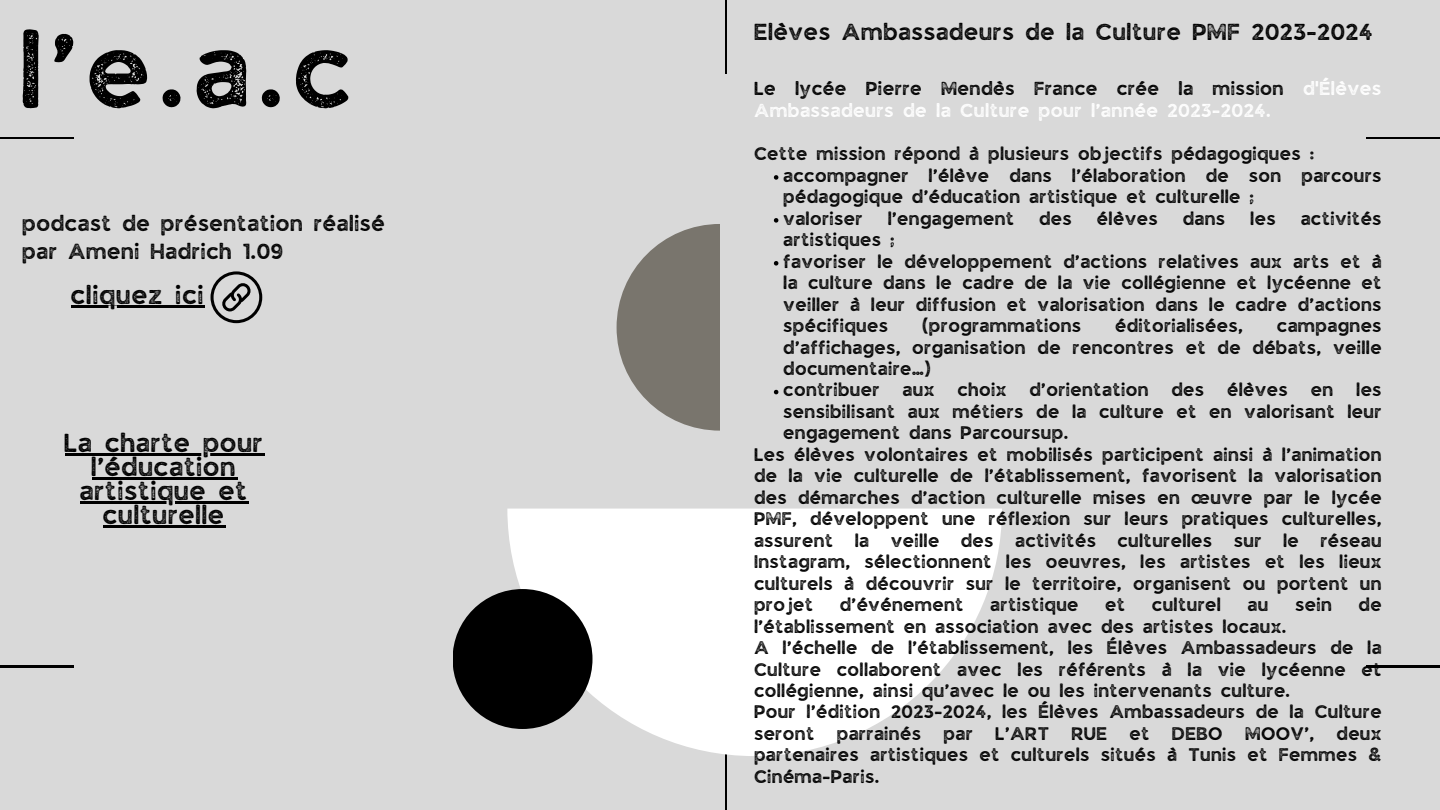
<style>
.page{position:relative;width:1440px;height:810px;background:#d9d9d9}
.page>*{position:absolute;margin:0;border:0;box-sizing:border-box;transform-origin:0 0}
.t1{font:99.4px "JA Jaya Giri Sans Rough";color:#000}
.t2{font:24.6px/24.1px "JA Jaya Giri Sans Rough";color:#000;text-align:center}
.t3{font:24.4px "JA Jaya Giri Sans Rough";letter-spacing:.005em;color:#000}
.t4{font:21.9px "JA Jaya Giri Sans Rough";color:#000}
.t5{font:20.6px/28.5px "JA Jaya Giri Sans Rough";color:#000}
.t6{font:17.8px/22.2px "JA Jaya Giri Sans Rough";color:#fff}
.t7{font:17.2px/21.5px "JA Jaya Giri Sans Rough";color:#000;text-align:justify}
.s1{color:#000}
</style>
<div class="page">
<hr style="left:0;top:137px;width:74px;height:2px;background:#000">
<hr style="left:725px;top:0;width:1px;height:74px;background:#000">
<hr style="left:725px;top:736px;width:1px;height:74px;background:#000">
<hr style="left:0;top:666px;width:74px;height:1px;background:#000">
<hr style="left:1366px;top:137px;width:74px;height:2px;background:#000">
<hr style="left:1366px;top:666px;width:74px;height:1px;background:#000">
<svg style="left:617px;top:224px;width:103px;height:207px"></svg>
<svg style="left:507px;top:509px;width:495px;height:247px;fill:#fff"></svg>
<svg style="left:211px;top:271px;width:51px;height:52px"></svg>
<hr style="left:72px;top:306px;width:133px;height:2px;background:#000">
<svg style="left:774px;top:175px;width:4px;height:5px"></svg>
<svg style="left:774px;top:218px;width:4px;height:5px"></svg>
<svg style="left:774px;top:261px;width:4px;height:5px"></svg>
<svg style="left:774px;top:390px;width:4px;height:4px"></svg>
<div style="left:453px;top:589px;width:140px;height:140px;background:#000;border-radius:50%"></div>
<hr style="left:65px;top:453px;width:199px;height:3px;background:#000">
<hr style="left:92px;top:477px;width:145px;height:3px;background:#000">
<hr style="left:80px;top:501px;width:169px;height:3px;background:#000">
<hr style="left:103px;top:526px;width:123px;height:2px;background:#000">
<p class="t1" style="left:23px;top:30px;width:337px">l’e.a.c</p>
<p class="t5" style="left:23px;top:211px;width:365px">podcast de présentation réalisé par Ameni Hadrich 1.09</p>
<p class="t3" style="left:72px;top:285px;width:135px">cliquez ici</p>
<p class="t2" style="left:65px;top:433px;width:201px">La charte pour l’éducation artistique et culturelle</p>
<p class="t4" style="left:755px;top:23px;width:621px">Elèves Ambassadeurs de la Culture PMF 2023-2024</p>
<p class="t6" style="left:755px;top:79px;width:629px"><span class="s1">Le lycée Pierre Mendès France crée la mission</span> d'Élèves<br>Ambassadeurs de la Culture pour l’année 2023-2024.</p>
<p class="t7" style="left:755px;top:145px;width:562px">Cette mission répond à plusieurs objectifs pédagogiques :</p>
<p class="t7" style="left:784px;top:166px;width:600px">accompagner l’élève dans l’élaboration de son parcours pédagogique d’éducation artistique et culturelle ;</p>
<p class="t7" style="left:784px;top:209px;width:81px">valoriser</p>
<p class="t7" style="left:888px;top:209px;width:128px">l’engagement</p>
<p class="t7" style="left:1040px;top:209px;width:35px">des</p>
<p class="t7" style="left:1098px;top:209px;width:63px">élèves</p>
<p class="t7" style="left:1183px;top:209px;width:44px">dans</p>
<p class="t7" style="left:1251px;top:209px;width:27px">les</p>
<p class="t7" style="left:1301px;top:209px;width:83px">activités</p>
<p class="t7" style="left:784px;top:231px;width:113px">artistiques ;</p>
<p class="t7" style="left:784px;top:252px;width:600px">favoriser le développement d’actions relatives aux arts et à la culture dans le cadre de la vie collégienne et lycéenne et veiller à leur diffusion et valorisation dans le cadre d’actions spécifiques</p>
<p class="t7" style="left:923px;top:316px;width:161px">(programmations</p>
<p class="t7" style="left:1116px;top:316px;width:130px">éditorialisées,</p>
<p class="t7" style="left:784px;top:316px;width:600px;text-indent:494px">campagnes d’affichages, organisation de rencontres et de débats, veille documentaire…)</p>
<p class="t7" style="left:784px;top:381px;width:98px">contribuer</p>
<p class="t7" style="left:903px;top:381px;width:34px">aux</p>
<p class="t7" style="left:958px;top:381px;width:51px">choix</p>
<p class="t7" style="left:1030px;top:381px;width:121px">d’orientation</p>
<p class="t7" style="left:1172px;top:381px;width:35px">des</p>
<p class="t7" style="left:1228px;top:381px;width:63px">élèves</p>
<p class="t7" style="left:1312px;top:381px;width:24px">en</p>
<p class="t7" style="left:784px;top:381px;width:600px;text-indent:573px">les sensibilisant aux métiers de la culture et en valorisant leur engagement dans Parcoursup.</p>
<p class="t7" style="left:755px;top:445px;width:629px">Les élèves volontaires et mobilisés participent ainsi à l’animation de la vie culturelle de l’établissement, favorisent la valorisation des démarches d’action culturelle mises en œuvre par le lycée PMF, développent une réflexion sur leurs pratiques culturelles, assurent la veille des activités culturelles sur le réseau Instagram, sélectionnent les oeuvres, les artistes et les lieux culturels à découvrir sur le territoire, organisent ou portent un projet</p>
<p class="t7" style="left:840px;top:595px;width:126px">d’événement</p>
<p class="t7" style="left:991px;top:595px;width:90px">artistique</p>
<p class="t7" style="left:1106px;top:595px;width:22px">et</p>
<p class="t7" style="left:1153px;top:595px;width:71px">culturel</p>
<p class="t7" style="left:1248px;top:595px;width:23px">au</p>
<p class="t7" style="left:1296px;top:595px;width:39px">sein</p>
<p class="t7" style="left:1359px;top:595px;width:25px">de</p>
<p class="t7" style="left:755px;top:617px;width:534px">l’établissement en association avec des artistes locaux.</p>
<p class="t7" style="left:755px;top:638px;width:629px">A l’échelle de l’établissement, les Élèves Ambassadeurs de la Culture collaborent avec les référents à la vie lycéenne et collégienne, ainsi qu’avec le ou les intervenants culture.</p>
<p class="t7" style="left:755px;top:703px;width:629px">Pour l’édition 2023-2024, les Élèves Ambassadeurs de la Culture seront</p>
<p class="t7" style="left:837px;top:724px;width:86px">parrainés</p>
<p class="t7" style="left:944px;top:724px;width:31px">par</p>
<p class="t7" style="left:996px;top:724px;width:56px">L’ART</p>
<p class="t7" style="left:1072px;top:724px;width:38px">RUE</p>
<p class="t7" style="left:1130px;top:724px;width:22px">et</p>
<p class="t7" style="left:1173px;top:724px;width:53px">DEBO</p>
<p class="t7" style="left:1246px;top:724px;width:71px">MOOV’,</p>
<p class="t7" style="left:755px;top:724px;width:629px;text-indent:583px">deux partenaires artistiques et culturels situés à Tunis et Femmes &amp; Cinéma-Paris.</p>
</div>
